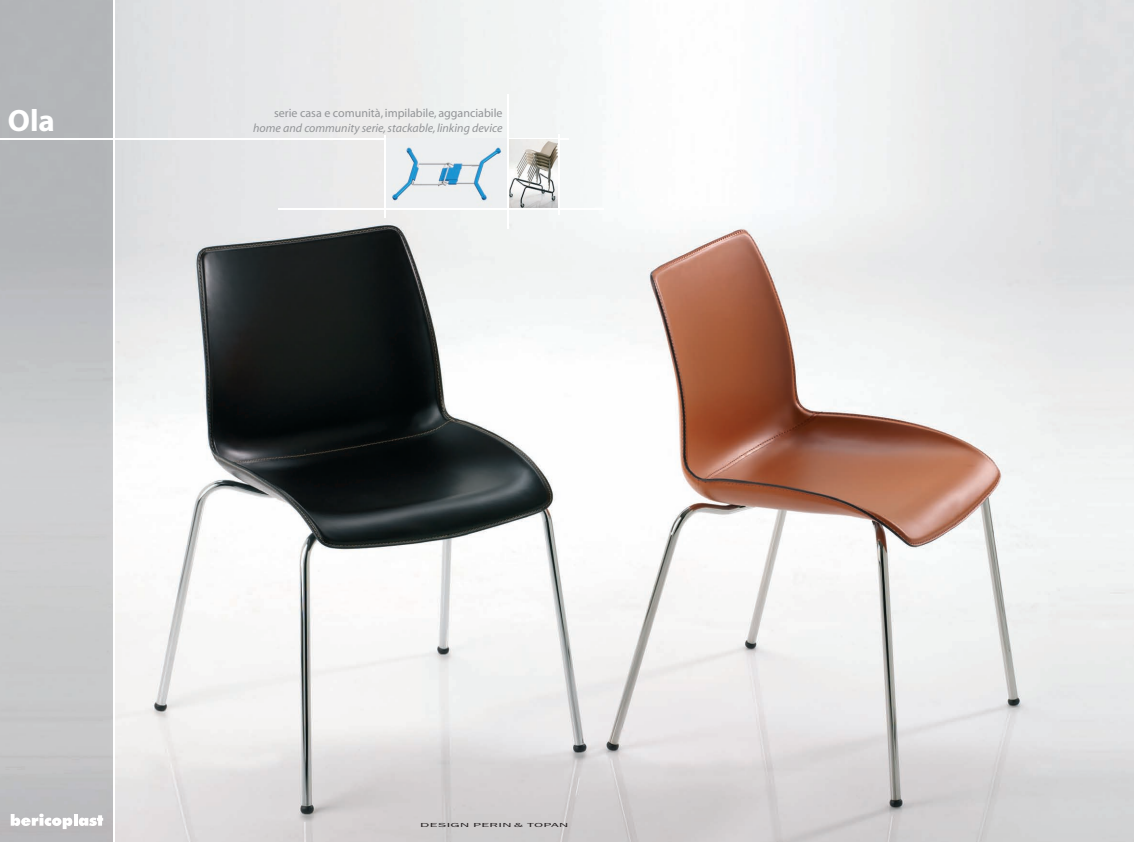
<style>
.page{position:relative;width:1134px;height:842px;background:#fff}
.page>*{position:absolute;margin:0;border:0;box-sizing:border-box;transform-origin:0 0}
.t1{font:700 31px "Myriad";color:#fff}
.t2{font:italic 12px "Myriad";color:#939598}
.t3{font:12px "Myriad";color:#939598}
.t4{font:5.9px "Franklin Gothic";letter-spacing:.025em;color:#231f20;scale:2.36 1}
</style>
<div class="page">
<img style="left:115px;top:0;width:1019px;height:842px">
<svg style="left:11px;top:814px;width:61px;height:15px"></svg>
<svg style="left:79px;top:815px;width:24px;height:11px"></svg>
<hr style="left:0;top:138px;width:569px;height:1px;background:#fff">
<img style="left:386px;top:139px;width:173px;height:69px">
<hr style="left:507px;top:94px;width:1px;height:135px;background:#fff">
<hr style="left:385px;top:135px;width:1px;height:83px;background:#fff">
<hr style="left:279px;top:208px;width:325px;height:1px;background:#fff">
<hr style="left:559px;top:134px;width:1px;height:80px;background:#fff">
<h1 class="t1" style="left:8px;top:109px;width:49px">Ola</h1>
<p class="t3" style="left:274px;top:109px;width:230px">serie casa e comunità, impilabile, agganciabile</p>
<p class="t2" style="left:253px;top:123px;width:251px">home and community serie, stackable, linking device</p>
<p class="t4" style="left:420px;top:823px;width:64px">DESIGN PERIN &amp; TOPAN</p>
</div>
